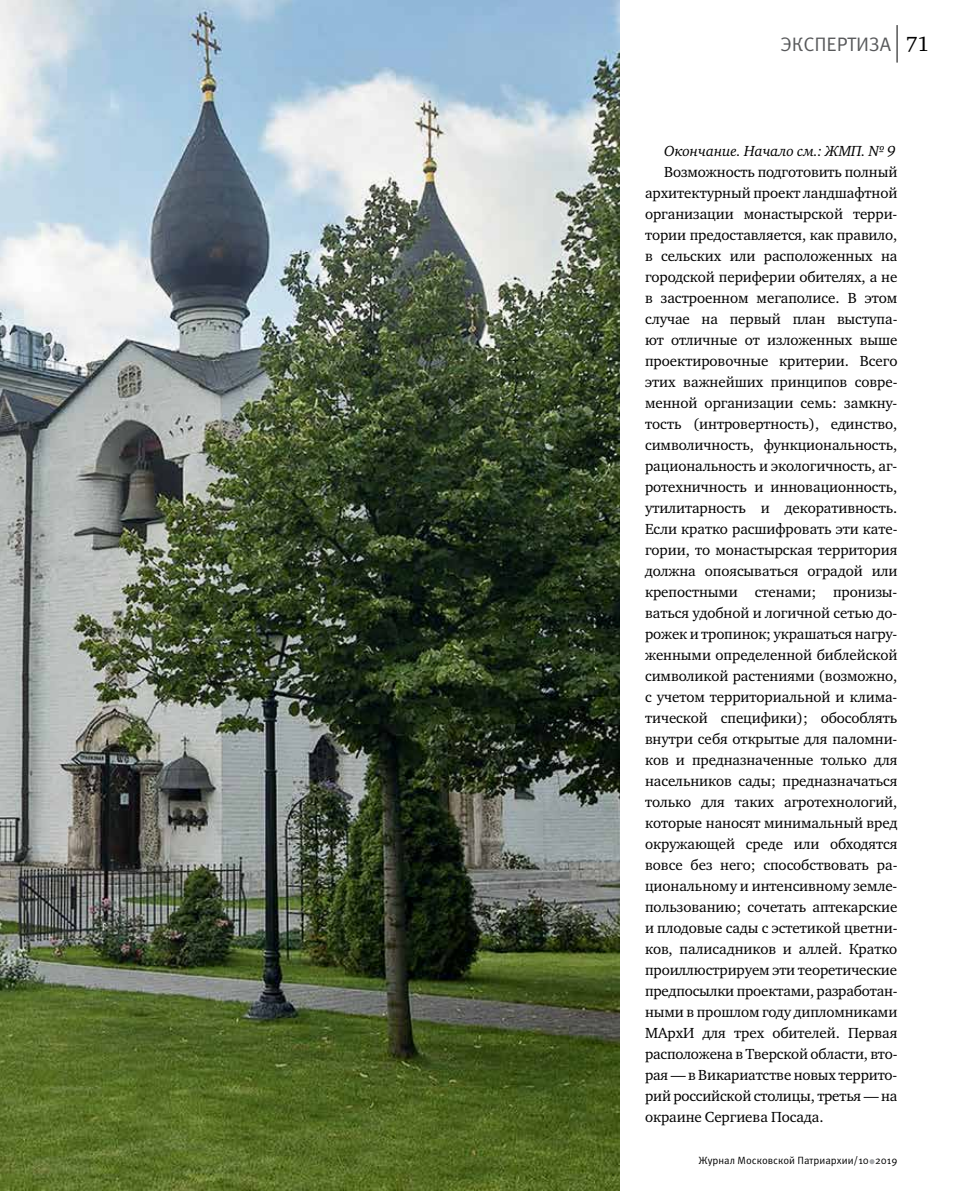
<style>
.page{position:relative;width:957px;height:1191px;background:#fff}
.page>*{position:absolute;margin:0;border:0;box-sizing:border-box;transform-origin:0 0}
.t1{font:21px "Charter ITC";color:#000}
.t2{font:19.5px "Meta Pro";letter-spacing:-.005em;color:#58595b}
.t3{font:15px/21px "Charter ITC";letter-spacing:-.015em;color:#000;text-align:justify}
.t4{font:italic 15px "Charter ITC";letter-spacing:-.005em;color:#000}
.t5{font:10.5px "Meta Pro";color:#000}
</style>
<div class="page">
<hr style="left:896px;top:25px;width:1px;height:38px;background:#000">
<svg style="left:869px;top:1159px;width:5px;height:5px"></svg>
<img style="left:0;top:0;width:619px;height:1191px">
<h2 class="t2" style="left:780px;top:32px;width:112px">ЭКСПЕРТИЗА</h2>
<h1 class="t1" style="left:906px;top:30px;width:25px">71</h1>
<p class="t4" style="left:664px;top:141px;width:233px">Окончание. Начало см.: ЖМП. № 9</p>
<p class="t3" style="left:645px;top:161px;width:254px;text-indent:19px">Возможность подготовить полный архитектурный проект ландшафтной организации монастырской терри&shy;тории предоставляется, как правило, в сельских или расположенных на городской периферии обителях, а не в застроенном мегаполисе. В этом случае на первый план выступа&shy;ют отличные от изложенных выше проектировочные критерии. Всего этих важнейших принципов совре&shy;менной организации семь: замкну&shy;тость (интровертность), единство, символичность, функциональность, рациональность и экологичность, аг&shy;ротехничность и инновационность, утилитарность и декоративность.<br>Если кратко расшифровать эти кате&shy;гории, то монастырская территория должна опоясываться оградой или крепостными стенами; пронизы&shy;ваться удобной и логичной сетью до&shy;рожек и тропинок; украшаться нагру&shy;женными определенной библейской символикой растениями (возможно, с учетом территориальной и клима&shy;тической специфики); обособлять внутри себя открытые для паломни&shy;ков и предназначенные только для насельников сады; предназначаться только для таких агротехнологий, которые наносят минимальный вред окружающей среде или обходятся вовсе без него; способствовать ра&shy;циональному и интенсивному земле&shy;пользованию; сочетать аптекарские и плодовые сады с эстетикой цветни&shy;ков, палисадников и аллей. Кратко проиллюстрируем эти теоретические предпосылки проектами, разработан&shy;ными в прошлом году дипломниками МАрхИ для трех обителей. Первая расположена в Тверской области, вто&shy;рая — в Викариатстве новых террито&shy;рий российской столицы, третья — на окраине Сергиева Посада.</p>
<p class="t5" style="left:698px;top:1153px;width:200px">Журнал Московской Патриархии/10 2019</p>
</div>
